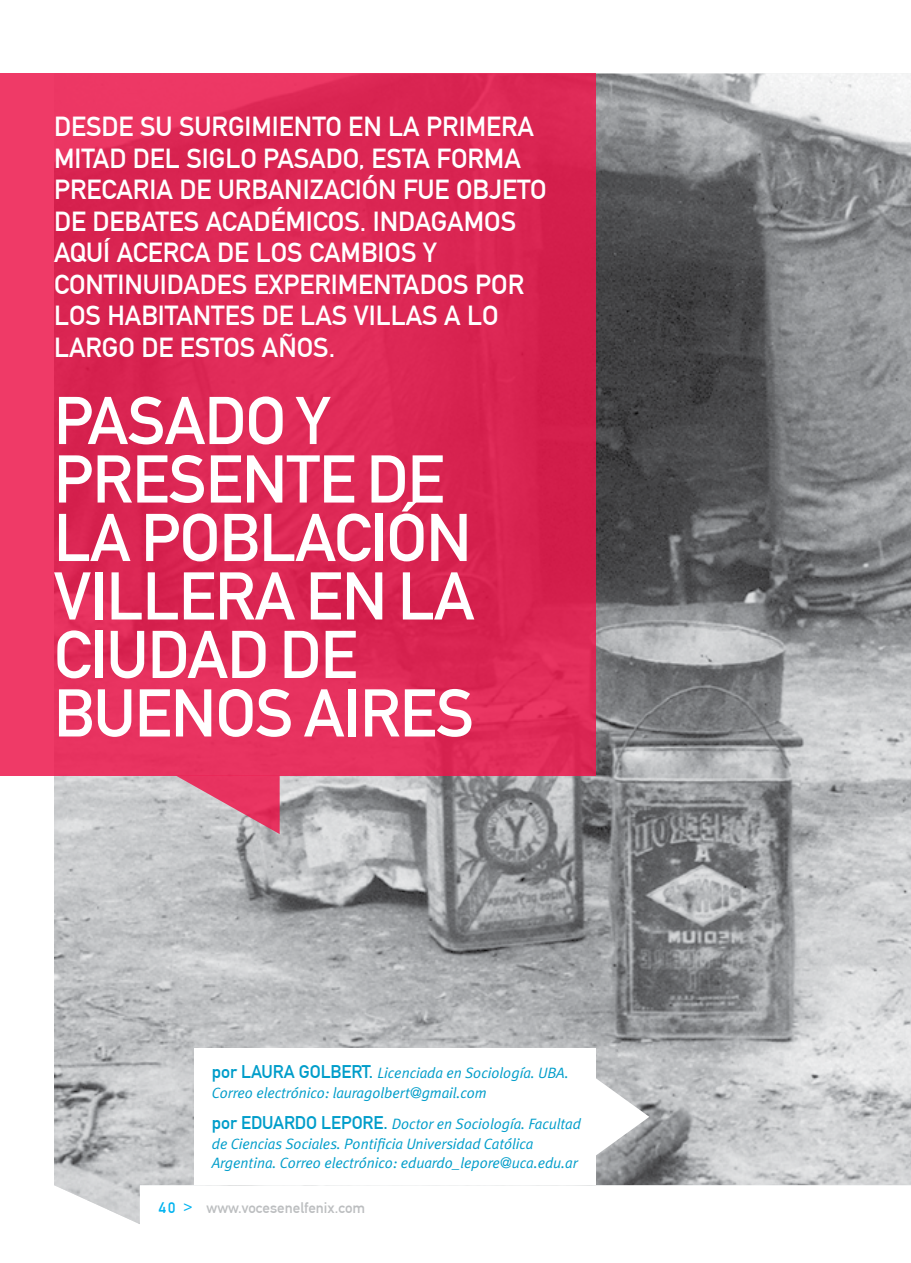
<style>
.page{position:relative;width:911px;height:1263px;background:#fff}
.page>*{position:absolute;margin:0;border:0;box-sizing:border-box;transform-origin:0 0}
.t1{font:66.3px/58.5px "DIN1451 Mittelschrift";letter-spacing:-.01em;color:#fff}
.t2{font:27px/31.5px "DIN1451 Mittelschrift";color:#fff}
.t3{font:italic 15px/19.5px "Meta Plus Normal";letter-spacing:-.005em;color:#009dca}
.t4{font:15px "DIN1451 Mittelschrift";color:#bcbec0}
.s1{font-family:"DIN1451 Mittelschrift";font-style:normal;font-size:18px}
.s2{color:#00b3f0}
</style>
<div class="page">
<img style="left:54px;top:74px;width:857px;height:1150px">
<div style="left:0;top:74px;width:595px;height:702px;background:linear-gradient(to right,#e5305e,#d7224f)"></div>
<svg style="left:176px;top:776px;width:104px;height:58px;background:#d67d94"></svg>
<svg style="left:595px;top:1078px;width:54px;height:78px"></svg>
<div style="left:194px;top:1049px;width:401px;height:136px;background:#fff"></div>
<p class="t2" style="left:54px;top:111px;width:494px">DESDE SU SURGIMIENTO EN LA PRIMERA<br>MITAD DEL SIGLO PASADO, ESTA FORMA<br>PRECARIA DE URBANIZACIÓN FUE OBJ ETO<br>DE DEBATES ACADÉMICOS. INDAGAMOS<br>AQUÍ ACERCA DE LOS CAMBIOS Y<br>CONTINUIDADES EXPERIMENTADOS POR<br>LOS HAB ITANTES DE LAS VILLAS A LO<br>LARGO DE ESTOS AÑOS.</p>
<h1 class="t1" style="left:54px;top:392px;width:422px">PASADO Y<br>PRESENTE DE<br>LA POBLACIÓN<br>VILLERA EN LA<br>CIUDAD DE<br>BUENOS AIRES</h1>
<p class="t3" style="left:212px;top:1063px;width:358px"><span class="s1">POR LAURA GOLBERT.</span> Licenciada en Sociología. UBA.<br>Correo electrónico: lauragolbert@gmail.com</p>
<p class="t3" style="left:212px;top:1114px;width:371px"><span class="s1">POR EDUARDO LEPORE.</span> Doctor en Sociología. Facultad de Ciencias Sociales. Pontificia Universidad Católica<br>Argentina. Correo electrónico: eduardo_lepore@uca.edu.ar</p>
<p class="t4" style="left:159px;top:1199px;width:208px"><span class="s2">40 &gt;</span> WWW.VOCESENELFENIX.COM</p>
</div>
